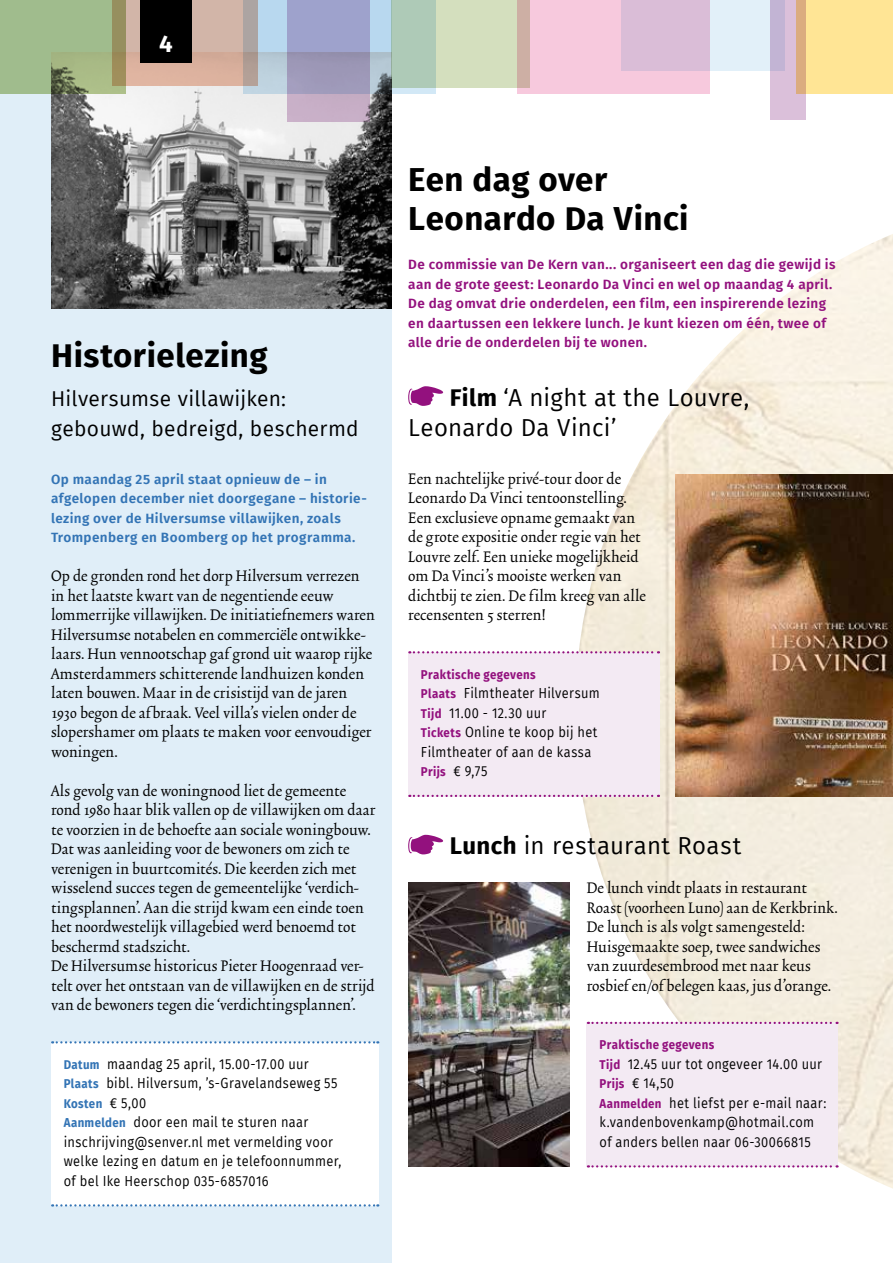
<style>
.page{position:relative;width:893px;height:1263px;background:#fff}
.page>*{position:absolute;margin:0;border:0;box-sizing:border-box;transform-origin:0 0}
.t1{font:700 33px/39px "Fira Sans";letter-spacing:.015em;color:#000}
.t2{font:24px/30px "Fira Sans";letter-spacing:.015em;color:#000}
.t3{font:700 24px "Fira Sans";color:#fff}
.t4{font:21px/30px "Fira Sans";letter-spacing:.015em;color:#000}
.t5{font:18px/19.5px "Trinite No 2 Rom Con";letter-spacing:.01em;color:#000}
.t6{font:14.25px/19.5px "Fira Sans";letter-spacing:.025em;color:#000;scale:.9 1}
.t7{font:600 13.5px/19.5px "Fira Sans";letter-spacing:.03em;color:#93117e}
.t8{font:600 13.5px/19.5px "Fira Sans";letter-spacing:.03em;color:#3374b5}
.t9{font:700 12.75px "Fira Sans";letter-spacing:.03em;color:#93117e;scale:.9 1}
.t10{font:700 12.75px "Fira Sans";letter-spacing:.03em;color:#3374b5;scale:.9 1}
.s1{font-weight:700;font-size:12.75px;color:#3374b5}
.s2{font-weight:400;font-size:14.25px;color:#000}
.s3{font-weight:700}
.s4{font-weight:700;font-size:12.75px;color:#93117e}
</style>
<div class="page">
<img style="left:579px;top:234px;width:314px;height:955px">
<div style="left:586px;top:1022px;width:252px;height:144px;background:#f3eaf3"></div>
<div style="left:0;top:0;width:391px;height:1263px;background:#e0eef8"></div>
<img style="left:51px;top:85px;width:340px;height:223px">
<div style="left:112px;top:0;width:145px;height:85px;background:linear-gradient(to bottom,#cfb7ac,#d6ab98)"></div>
<svg style="left:0;top:0;width:126px;height:94px;background:#9db283"></svg>
<div style="left:621px;top:0;width:164px;height:71px;background:#e2f0f9"></div>
<div style="left:391px;top:0;width:139px;height:87px;background:#d4dfbe"></div>
<svg style="left:244px;top:0;width:192px;height:94px;background:#b1c7c8"></svg>
<svg style="left:517px;top:0;width:193px;height:94px;background:#eac3d7"></svg>
<svg style="left:771px;top:0;width:35px;height:119px;background:#d3bbd5"></svg>
<div style="left:797px;top:0;width:96px;height:94px;background:#ffe595"></div>
<div style="left:140px;top:0;width:51px;height:62px;background:#000"></div>
<svg style="left:288px;top:0;width:82px;height:122px;background:#a6a0c3"></svg>
<div style="left:408px;top:652px;width:252px;height:144px;background:#f3eaf3"></div>
<svg style="left:409px;top:651px;width:250px;height:2px"></svg>
<svg style="left:409px;top:795px;width:250px;height:2px"></svg>
<div style="left:51px;top:1042px;width:327px;height:163px;background:#fff"></div>
<svg style="left:52px;top:1041px;width:326px;height:2px"></svg>
<svg style="left:52px;top:1204px;width:326px;height:2px"></svg>
<svg style="left:408px;top:386px;width:35px;height:20px"></svg>
<img style="left:676px;top:475px;width:217px;height:321px">
<svg style="left:408px;top:835px;width:35px;height:19px"></svg>
<svg style="left:588px;top:1022px;width:250px;height:2px"></svg>
<svg style="left:588px;top:1165px;width:250px;height:2px"></svg>
<img style="left:408px;top:882px;width:162px;height:284px">
<h2 class="t3" style="left:159px;top:24px;width:15px">4</h2>
<h1 class="t1" style="left:51px;top:334px;width:218px">Historielezing</h1>
<p class="t4" style="left:51px;top:383px;width:309px">Hilversumse villawijken: gebouwd, bedreigd, beschermd</p>
<p class="t8" style="left:51px;top:469px;width:317px">Op maandag 25 april staat opnieuw de – in afgelopen december niet doorgegane – historie&shy;lezing over de Hilversumse villawijken, zoals Trompenberg en Boomberg op het programma.</p>
<p class="t5" style="left:51px;top:568px;width:325px">Op de gronden rond het dorp Hilversum verrezen in het laatste kwart van de negentiende eeuw lommerrijke villawijken. De initiatiefnemers waren Hilversumse notabelen en commerciële ontwikke&shy;laars. Hun vennootschap gaf grond uit waarop rijke Amsterdammers schitterende landhuizen konden laten bouwen. Maar in de crisistijd van de jaren 1930 begon de afbraak. Veel villa’s vielen onder de slopershamer om plaats te maken voor eenvoudiger woningen.</p>
<p class="t5" style="left:51px;top:782px;width:326px">Als gevolg van de woningnood liet de gemeente rond 1980 haar blik vallen op de villawijken om daar te voorzien in de behoefte aan sociale woningbouw.<br>Dat was aanleiding voor de bewoners om zich te verenigen in buurtcomités. Die keerden zich met wisselend succes tegen de gemeentelijke ‘verdich&shy;tingsplannen’. Aan die strijd kwam een einde toen het noordwestelijk villagebied werd benoemd tot beschermd stadszicht.<br>De Hilversumse historicus Pieter Hoogenraad ver&shy;telt over het ontstaan van de villawijken en de strijd van de bewoners tegen die ‘verdichtingsplannen’.</p>
<p class="t6" style="left:64px;top:1054px;width:306px"><span class="s1">Datum</span> maandag 25 april, 15.00-17.00 uur<br><span class="s1">Plaats</span> bibl. Hilversum, ’s-Gravelandseweg 55</p>
<p class="t10" style="left:64px;top:1093px;width:93px">Kosten <span class="s2">€ 5,00</span></p>
<p class="t6" style="left:64px;top:1112px;width:310px"><span class="s1">Aanmelden</span> door een mail te sturen naar inschrijving@senver.nl met vermelding voor welke lezing en datum en je telefoonnummer, of bel Ike Heerschop 035-6857016</p>
<h1 class="t1" style="left:408px;top:158px;width:282px">Een dag over<br>Leonardo Da Vinci</h1>
<p class="t7" style="left:408px;top:254px;width:429px">De commissie van De Kern van... organiseert een dag die gewijd is aan de grote geest: Leonardo Da Vinci en wel op maandag 4 april.<br>De dag omvat drie onderdelen, een film, een inspirerende lezing en daartussen een lekkere lunch. Je kunt kiezen om één, twee of alle drie de onderdelen bij te wonen.</p>
<h2 class="t2" style="left:408px;top:382px;width:343px;text-indent:42px"><span class="s3">Film</span> ‘A night at the Louvre,<br>Leonardo Da Vinci’</h2>
<p class="t5" style="left:408px;top:470px;width:239px">Een nachtelijke privé-tour door de Leonardo Da Vinci tentoonstelling.<br>Een exclusieve opname gemaakt van de grote expositie onder regie van het Louvre zelf. Een unieke mogelijkheid om Da Vinci’s mooiste werken van dichtbij te zien. De film kreeg van alle recensenten 5 sterren!</p>
<p class="t9" style="left:421px;top:664px;width:129px">Praktische gegevens</p>
<p class="t6" style="left:421px;top:683px;width:200px"><span class="s4">Plaats</span> Filmtheater Hilversum<br><span class="s4">Tijd</span> 11.00 - 12.30 uur<br><span class="s4">Tickets</span> Online te koop bij het<br>Filmtheater of aan de kassa</p>
<p class="t9" style="left:421px;top:761px;width:75px">Prijs <span class="s2">€ 9,75</span></p>
<h2 class="t2" style="left:450px;top:830px;width:293px"><span class="s3">Lunch</span> in restaurant Roast</h2>
<p class="t5" style="left:587px;top:880px;width:252px">De lunch vindt plaats in restaurant Roast (voorheen Luno) aan de Kerkbrink.<br>De lunch is als volgt samengesteld:<br>Huisgemaakte soep, twee sandwiches van zuurdesembrood met naar keus rosbief en/of belegen kaas, jus d’orange.</p>
<p class="t9" style="left:600px;top:1034px;width:129px">Praktische gegevens</p>
<p class="t6" style="left:600px;top:1054px;width:253px"><span class="s4">Tijd</span> 12.45 uur tot ongeveer 14.00 uur<br><span class="s4">Prijs</span> € 14,50<br><span class="s4">Aanmelden</span> het liefst per e-mail naar: k.vandenbovenkamp@hotmail.com of anders bellen naar 06-30066815</p>
</div>
